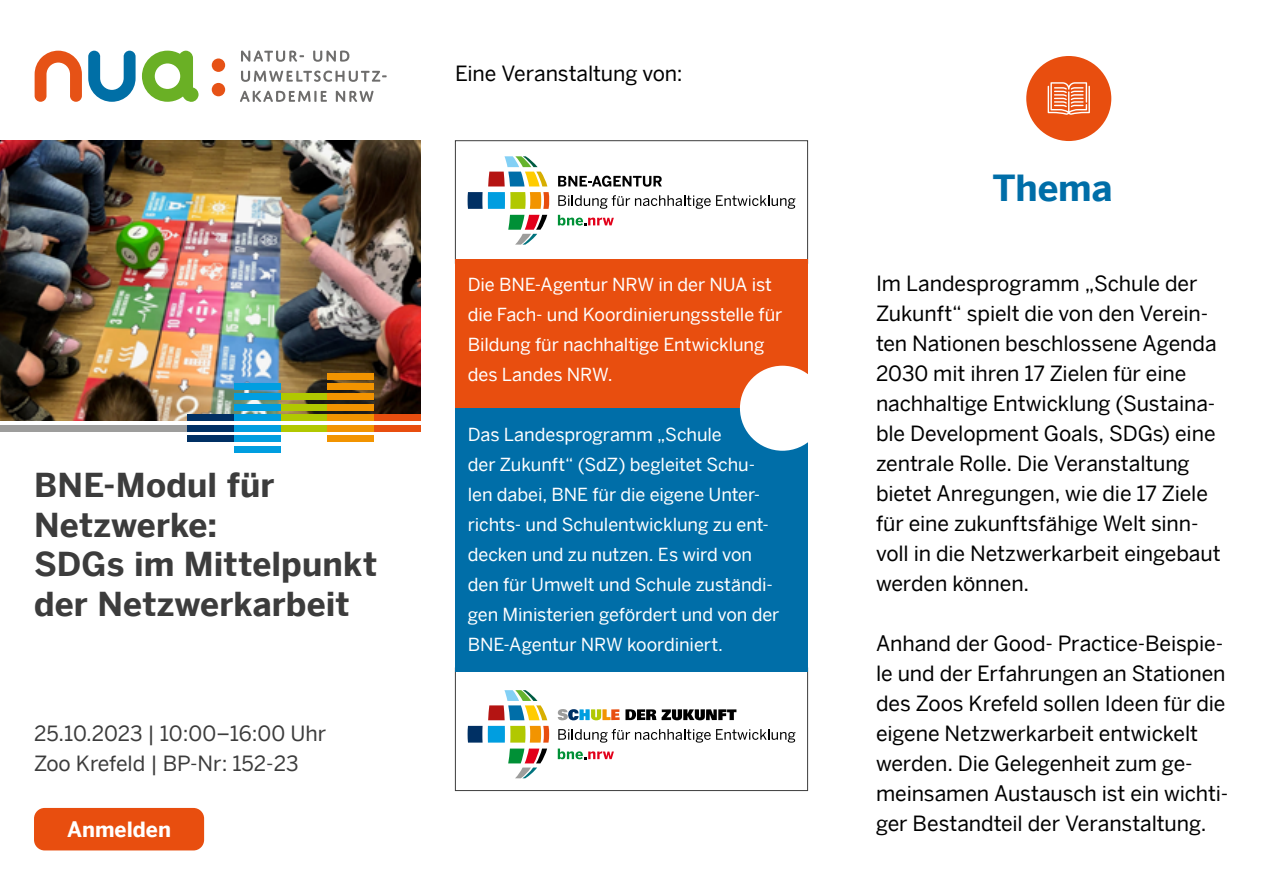
<style>
.page{position:relative;width:1263px;height:893px;background:#fff}
.page>*{position:absolute;margin:0;border:0;box-sizing:border-box;transform-origin:0 0}
.t1{font:700 36px "Benton Sans";letter-spacing:-.005em;color:#006ea8}
.t2{font:700 33px/39.6px "Benton Sans";letter-spacing:.005em;color:#3c3c3c}
.t3{font:21px/30px "Benton Sans";letter-spacing:-.005em;color:#000}
.t4{font:21px/30px "Benton Sans";color:#3c3c3c}
.t5{font:700 21px "Benton Sans";color:#fff}
.t6{font:18px/30px "Benton Sans";letter-spacing:-.005em;color:#fff}
</style>
<div class="page">
<img style="left:0;top:140px;width:421px;height:281px">
<div style="left:281px;top:425px;width:46px;height:6px;background:#b1c800"></div>
<div style="left:327px;top:425px;width:47px;height:6px;background:#f29400"></div>
<div style="left:374px;top:425px;width:47px;height:6px;background:#e84e0f"></div>
<div style="left:0;top:425px;width:187px;height:6px;background:#9d9d9c"></div>
<div style="left:234px;top:425px;width:47px;height:6px;background:#009ee0"></div>
<div style="left:281px;top:415px;width:46px;height:6px;background:#b1c800"></div>
<div style="left:327px;top:415px;width:47px;height:6px;background:#f29400"></div>
<div style="left:374px;top:415px;width:47px;height:6px;background:#e84e0f"></div>
<div style="left:234px;top:435px;width:47px;height:7px;background:#009ee0"></div>
<div style="left:187px;top:425px;width:47px;height:6px;background:#003064"></div>
<div style="left:234px;top:446px;width:47px;height:6px;background:#009ee0"></div>
<div style="left:187px;top:435px;width:47px;height:7px;background:#003064"></div>
<div style="left:187px;top:415px;width:47px;height:6px;background:#003064"></div>
<div style="left:234px;top:415px;width:47px;height:6px;background:#009ee0"></div>
<div style="left:234px;top:404px;width:47px;height:6px;background:#009ee0"></div>
<div style="left:234px;top:394px;width:47px;height:6px;background:#009ee0"></div>
<div style="left:234px;top:383px;width:47px;height:7px;background:#009ee0"></div>
<div style="left:281px;top:404px;width:46px;height:6px;background:#b1c800"></div>
<div style="left:281px;top:394px;width:46px;height:6px;background:#b1c800"></div>
<div style="left:327px;top:404px;width:47px;height:6px;background:#f29400"></div>
<div style="left:327px;top:394px;width:47px;height:6px;background:#f29400"></div>
<div style="left:327px;top:383px;width:47px;height:7px;background:#f29400"></div>
<div style="left:327px;top:373px;width:47px;height:6px;background:#f29400"></div>
<div style="left:327px;top:435px;width:47px;height:7px;background:#f29400"></div>
<div style="left:1026px;top:56px;width:85px;height:85px;background:#e84e0f;border-radius:50%"></div>
<svg style="left:1047px;top:86px;width:1px;height:27px"></svg>
<svg style="left:1048px;top:82px;width:42px;height:33px"></svg>
<svg style="left:241px;top:51px;width:63px;height:11px"></svg>
<svg style="left:313px;top:51px;width:36px;height:11px"></svg>
<svg style="left:241px;top:71px;width:146px;height:11px"></svg>
<svg style="left:240px;top:91px;width:87px;height:11px"></svg>
<svg style="left:336px;top:91px;width:37px;height:11px"></svg>
<svg style="left:35px;top:51px;width:47px;height:51px"></svg>
<svg style="left:88px;top:51px;width:48px;height:51px"></svg>
<div style="left:212px;top:83px;width:13px;height:13px;background:#e65216;border-radius:50%"></div>
<div style="left:212px;top:58px;width:13px;height:14px;background:#e65216;border-radius:50%"></div>
<svg style="left:142px;top:51px;width:57px;height:51px"></svg>
<div style="left:455px;top:140px;width:353px;height:124px;background:#fff;border:1px solid #3c3c3c"></div>
<svg style="left:508px;top:215px;width:39px;height:30px"></svg>
<svg style="left:488px;top:156px;width:59px;height:30px"></svg>
<svg style="left:468px;top:192px;width:81px;height:17px"></svg>
<svg style="left:558px;top:176px;width:104px;height:11px"></svg>
<svg style="left:558px;top:195px;width:237px;height:14px"></svg>
<svg style="left:558px;top:215px;width:56px;height:11px"></svg>
<div style="left:455px;top:259px;width:353px;height:149px;background:#e84e0f"></div>
<div style="left:455px;top:668px;width:353px;height:123px;background:#fff;border:1px solid #3c3c3c"></div>
<svg style="left:488px;top:690px;width:59px;height:30px"></svg>
<svg style="left:468px;top:726px;width:81px;height:52px"></svg>
<svg style="left:558px;top:709px;width:178px;height:11px"></svg>
<svg style="left:558px;top:729px;width:237px;height:30px"></svg>
<div style="left:455px;top:408px;width:353px;height:264px;background:#006ea8"></div>
<div style="left:740px;top:366px;width:85px;height:85px;background:#fff;border-radius:50%"></div>
<div style="left:34px;top:808px;width:170px;height:42px;background:#e84e0f;border-radius:11px"></div>
<h2 class="t2" style="left:34px;top:465px;width:345px">BNE-Modul für<br>Netzwerke:<br>SDGs im Mittelpunkt der Netzwerkarbeit</h2>
<p class="t4" style="left:34px;top:718px;width:294px">25.10.2023 | 10:00–16:00 Uhr<br>Zoo Krefeld | BP-Nr: 152-23</p>
<p class="t5" style="left:67px;top:817px;width:106px">Anmelden</p>
<p class="t3" style="left:455px;top:58px;width:229px">Eine Veranstaltung von:</p>
<p class="t6" style="left:468px;top:269px;width:316px">Die BNE-Agentur NRW in der NUA ist die Fach- und Koordinierungsstelle für<br>Bildung für nachhaltige Entwicklung des Landes NRW.</p>
<p class="t6" style="left:468px;top:419px;width:313px">Das Landesprogramm „Schule<br>der Zukunft“ (SdZ) begleitet Schu&shy;len dabei, BNE für die eigene Unter&shy;richts- und Schulentwicklung zu ent&shy;decken und zu nutzen. Es wird von den für Umwelt und Schule zuständi&shy;gen Ministerien gefördert und von der BNE-Agentur NRW koordiniert.</p>
<h1 class="t1" style="left:992px;top:166px;width:121px">Thema</h1>
<p class="t3" style="left:876px;top:268px;width:346px">Im Landesprogramm „Schule der Zukunft“ spielt die von den Verein&shy;ten Nationen beschlossene Agenda 2030 mit ihren 17 Zielen für eine nachhaltige Entwicklung (Sustaina&shy;ble Development Goals, SDGs) eine zentrale Rolle. Die Veranstaltung bietet Anregungen, wie die 17 Ziele für eine zukunftsfähige Welt sinn&shy;voll in die Netzwerkarbeit eingebaut werden können.</p>
<p class="t3" style="left:876px;top:628px;width:354px">Anhand der Good- Practice-Beispie&shy;le und der Erfahrungen an Stationen des Zoos Krefeld sollen Ideen für die eigene Netzwerkarbeit entwickelt werden. Die Gelegenheit zum ge&shy;meinsamen Austausch ist ein wichti&shy;ger Bestandteil der Veranstaltung.</p>
</div>
